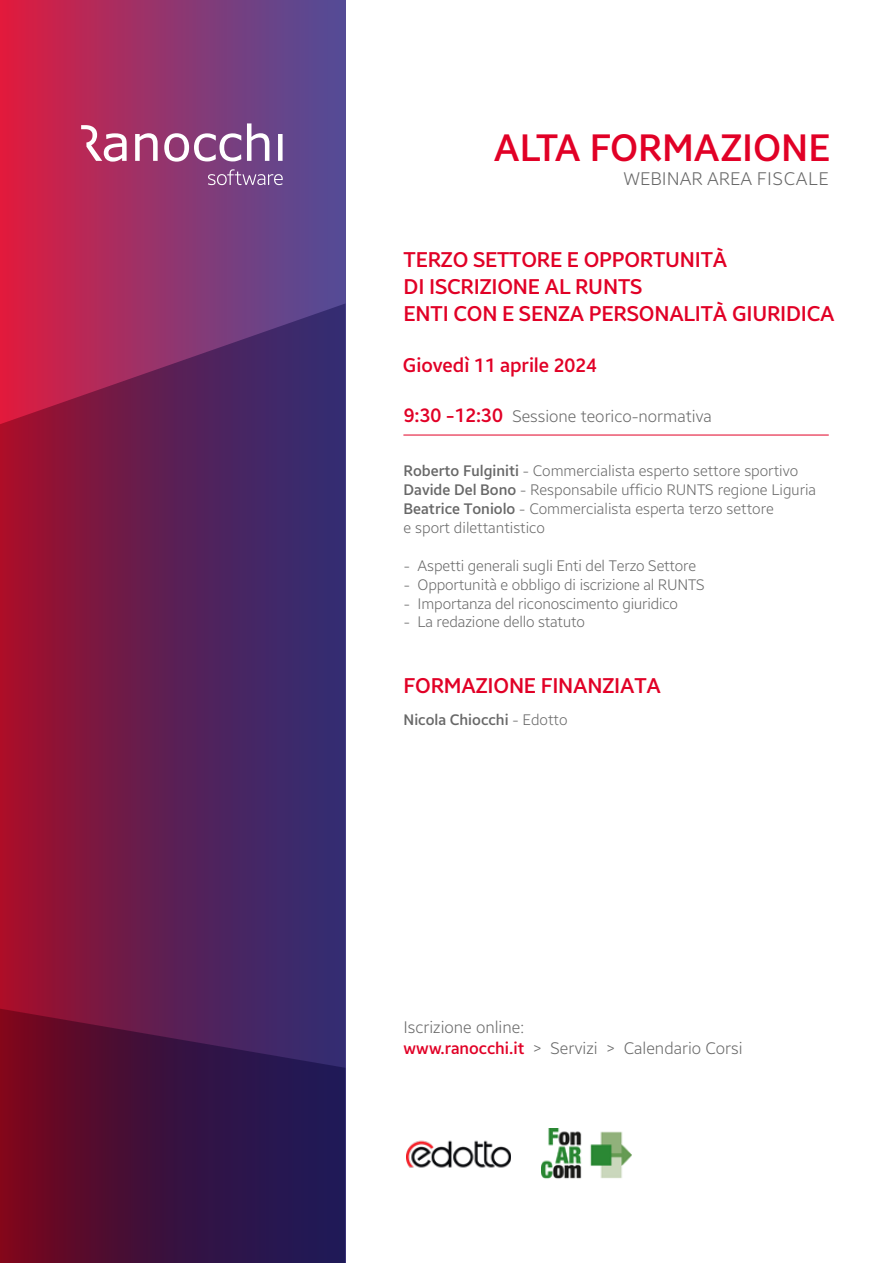
<style>
.page{position:relative;width:893px;height:1263px;background:#fff}
.page>*{position:absolute;margin:0;border:0;box-sizing:border-box;transform-origin:0 0}
.t1{font:500 37.65px "Breeze Sans";color:#e10026}
.t2{font:500 21px/27px "Breeze Sans";letter-spacing:-.01em;color:#e10026}
.t3{font:500 19.5px "Breeze Sans";letter-spacing:-.005em;color:#e10026}
.t4{font:300 18px "Breeze Sans";color:#686868}
.t5{font:300 16.5px/21px "Breeze Sans";color:#686868}
.t6{font:300 15px/18.8px "Breeze Sans";letter-spacing:-.01em;color:#686868}
.t7{font:500 15px "Breeze Sans";color:#686868}
.s1{font-weight:500;font-size:19.5px;color:#e10026}
.s2{font-weight:500}
.s3{font-weight:300}
.s4{font-weight:500;color:#e10026}
</style>
<div class="page">
<img style="left:406px;top:1140px;width:105px;height:28px">
<img style="left:541px;top:1129px;width:90px;height:50px">
<div style="left:0;top:0;width:345px;height:1263px;background:linear-gradient(to right,#dd1b3f,#4b4e9b)"></div>
<svg style="left:0;top:303px;width:345px;height:706px;background:#6a1f52"></svg>
<svg style="left:0;top:1009px;width:345px;height:254px;background:#45123e"></svg>
<svg style="left:81px;top:123px;width:202px;height:39px"></svg>
<svg style="left:208px;top:169px;width:75px;height:16px"></svg>
<hr style="left:404px;top:435px;width:424px;height:1px;background:#e10026">
<h1 class="t1" style="left:494px;top:122px;width:338px">ALTA FORMAZIONE</h1>
<p class="t4" style="left:624px;top:166px;width:207px">WEBINAR AREA FISCALE</p>
<h2 class="t2" style="left:404px;top:246px;width:432px">TERZO SETTORE E OPPORTUNITÀ<br>DI ISCRIZIONE AL RUNTS<br>ENTI CON E SENZA PERSONALITÀ GIURIDICA</h2>
<h3 class="t3" style="left:403px;top:352px;width:196px">Giovedì 11 aprile 2024</h3>
<p class="t5" style="left:404px;top:405px;width:310px"><span class="s1">9:30 -12:30</span> Sessione teorico-normativa</p>
<p class="t6" style="left:404px;top:461px;width:414px"><span class="s2">Roberto Fulginiti</span> - Commercialista esperto settore sportivo <span class="s2">Davide Del Bono</span> - Responsabile ufficio RUNTS regione Liguria <span class="s2">Beatrice Toniolo</span> - Commercialista esperta terzo settore<br>e sport dilettantistico</p>
<p class="t6" style="left:404px;top:556px;width:8px;text-align:justify">- - - -</p>
<p class="t6" style="left:418px;top:556px;width:289px">Aspetti generali sugli Enti del Terzo Settore Opportunità e obbligo di iscrizione al RUNTS Importanza del riconoscimento giuridico<br>La redazione dello statuto</p>
<h2 class="t2" style="left:404px;top:672px;width:259px">FORMAZIONE FINANZIATA</h2>
<p class="t7" style="left:404px;top:709px;width:166px">Nicola Chiocchi <span class="s3">- Edotto</span></p>
<p class="t5" style="left:404px;top:1016px;width:341px">Iscrizione online:<br><span class="s4">www.ranocchi.it</span> &gt; Servizi &gt; Calendario Corsi</p>
</div>
